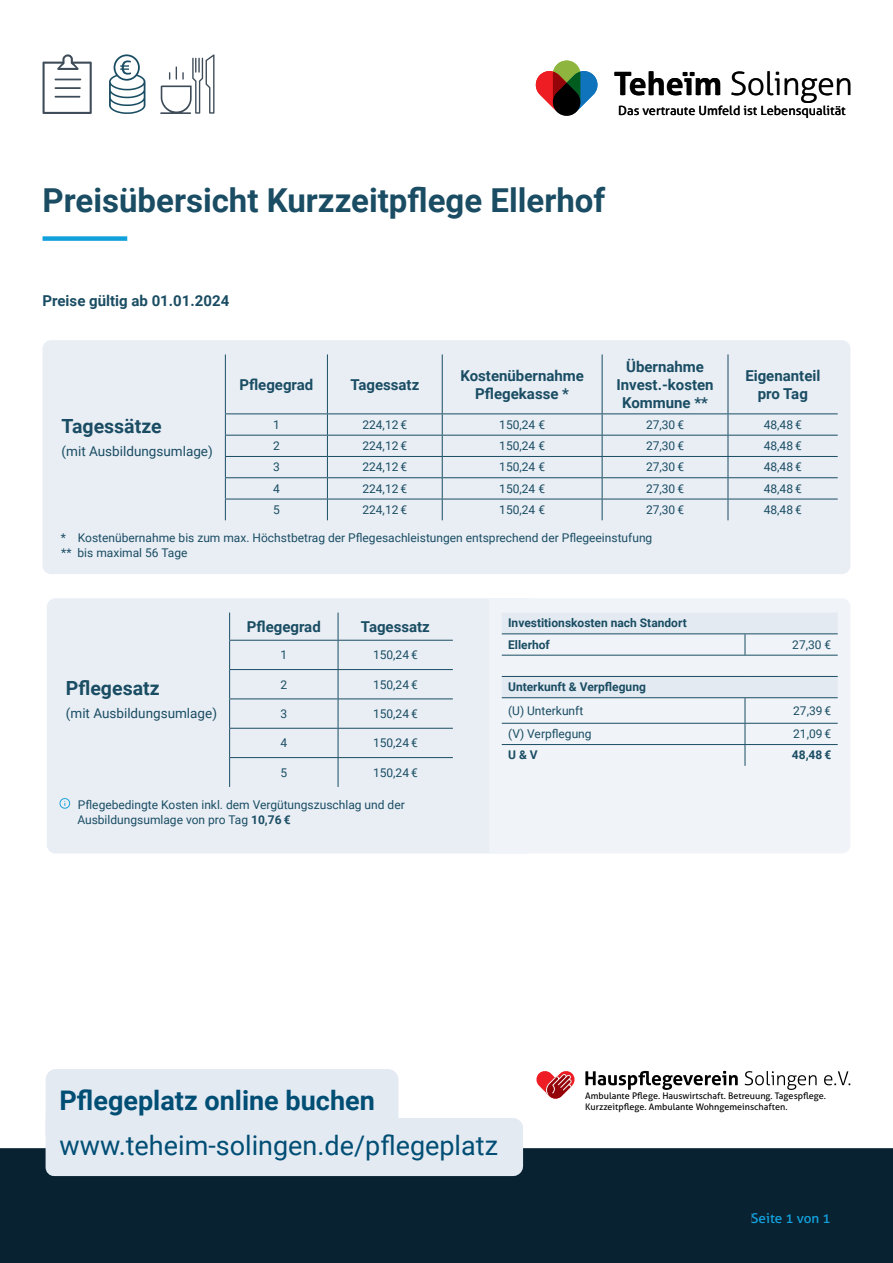
<style>
.page{position:relative;width:893px;height:1263px;background:#fff}
.page>*{position:absolute;margin:0;border:0;box-sizing:border-box;transform-origin:0 0}
.t1{font:700 33px "Roboto";color:#1a4d63}
.t2{font:300 32.1px "Aller";letter-spacing:-.01em;color:#000}
.t3{font:27px "Roboto";color:#014e75}
.t4{font:700 27px "Roboto";color:#014e75}
.t5{font:700 19.5px "Roboto";color:#1a4d63}
.t6{font:700 15px/18px "Roboto";color:#1a4d63;text-align:center}
.t7{font:13.5px "Roboto";color:#1a4d63}
.t8{font:13.5px "Aller";color:#12a0db}
.t9{font:12.75px "Aller";color:#000}
.t10{font:12px/15px "Roboto";color:#1a4d63}
.t11{font:700 12px/21.3px "Roboto";color:#1a4d63}
.t12{font:9px/11.4px "Aller";color:#000}
.s1{font-weight:700}
</style>
<div class="page">
<svg style="left:109px;top:54px;width:36px;height:60px"></svg>
<div style="left:0;top:1148px;width:893px;height:115px;background:#092232"></div>
<div style="left:752px;top:1213px;width:78px;height:10px;background:#092232"></div>
<svg style="left:43px;top:54px;width:49px;height:60px"></svg>
<svg style="left:160px;top:54px;width:54px;height:60px"></svg>
<div style="left:43px;top:340px;width:807px;height:234px;background:#e9eef5;border-radius:9px"></div>
<hr style="left:327px;top:354px;width:1px;height:59px;background:#1a4d63">
<hr style="left:442px;top:354px;width:1px;height:59px;background:#1a4d63">
<hr style="left:225px;top:413px;width:102px;height:1px;background:#1a4d63">
<hr style="left:327px;top:413px;width:115px;height:1px;background:#1a4d63">
<hr style="left:442px;top:413px;width:160px;height:1px;background:#1a4d63">
<hr style="left:602px;top:413px;width:126px;height:1px;background:#1a4d63">
<hr style="left:728px;top:413px;width:110px;height:1px;background:#1a4d63">
<hr style="left:225px;top:435px;width:102px;height:1px;background:#1a4d63">
<hr style="left:327px;top:435px;width:115px;height:1px;background:#1a4d63">
<hr style="left:442px;top:435px;width:160px;height:1px;background:#1a4d63">
<hr style="left:602px;top:435px;width:126px;height:1px;background:#1a4d63">
<hr style="left:728px;top:435px;width:110px;height:1px;background:#1a4d63">
<hr style="left:225px;top:456px;width:102px;height:1px;background:#1a4d63">
<hr style="left:327px;top:456px;width:115px;height:1px;background:#1a4d63">
<hr style="left:442px;top:456px;width:160px;height:1px;background:#1a4d63">
<hr style="left:602px;top:456px;width:126px;height:1px;background:#1a4d63">
<hr style="left:728px;top:456px;width:110px;height:1px;background:#1a4d63">
<hr style="left:225px;top:477px;width:102px;height:1px;background:#1a4d63">
<hr style="left:327px;top:477px;width:115px;height:1px;background:#1a4d63">
<hr style="left:442px;top:477px;width:160px;height:1px;background:#1a4d63">
<hr style="left:602px;top:477px;width:126px;height:1px;background:#1a4d63">
<hr style="left:728px;top:477px;width:110px;height:1px;background:#1a4d63">
<hr style="left:225px;top:499px;width:102px;height:1px;background:#1a4d63">
<hr style="left:327px;top:499px;width:115px;height:1px;background:#1a4d63">
<svg style="left:327px;top:414px;width:1px;height:106px"></svg>
<hr style="left:442px;top:499px;width:160px;height:1px;background:#1a4d63">
<svg style="left:442px;top:414px;width:1px;height:106px"></svg>
<hr style="left:602px;top:499px;width:126px;height:1px;background:#1a4d63">
<hr style="left:728px;top:499px;width:110px;height:1px;background:#1a4d63">
<hr style="left:225px;top:354px;width:1px;height:59px;background:#1a4d63">
<svg style="left:225px;top:414px;width:1px;height:106px"></svg>
<hr style="left:602px;top:354px;width:1px;height:59px;background:#1a4d63">
<svg style="left:602px;top:414px;width:1px;height:106px"></svg>
<hr style="left:728px;top:354px;width:1px;height:59px;background:#1a4d63">
<svg style="left:728px;top:414px;width:1px;height:106px"></svg>
<div style="left:47px;top:598px;width:489px;height:255px;background:#e9eef5;border-radius:9px"></div>
<hr style="left:229px;top:640px;width:109px;height:1px;background:#1a4d63">
<hr style="left:338px;top:640px;width:115px;height:1px;background:#1a4d63">
<hr style="left:229px;top:669px;width:109px;height:1px;background:#1a4d63">
<hr style="left:338px;top:669px;width:115px;height:1px;background:#1a4d63">
<hr style="left:229px;top:698px;width:109px;height:1px;background:#1a4d63">
<hr style="left:338px;top:698px;width:115px;height:1px;background:#1a4d63">
<hr style="left:229px;top:728px;width:109px;height:1px;background:#1a4d63">
<hr style="left:338px;top:728px;width:115px;height:1px;background:#1a4d63">
<hr style="left:229px;top:757px;width:109px;height:1px;background:#1a4d63">
<svg style="left:229px;top:613px;width:1px;height:174px"></svg>
<hr style="left:338px;top:757px;width:115px;height:1px;background:#1a4d63">
<svg style="left:338px;top:613px;width:1px;height:174px"></svg>
<svg style="left:60px;top:798px;width:10px;height:11px"></svg>
<svg style="left:535px;top:61px;width:63px;height:55px"></svg>
<div style="left:501px;top:598px;width:349px;height:255px;background:#f0f4f8"></div>
<svg style="left:502px;top:613px;width:336px;height:153px"></svg>
<div style="left:43px;top:236px;width:84px;height:5px;background:#12a0db"></div>
<svg style="left:46px;top:1069px;width:477px;height:107px;background:#e7ecf3"></svg>
<svg style="left:536px;top:1071px;width:39px;height:28px"></svg>
<svg style="left:585px;top:1071px;width:153px;height:19px"></svg>
<svg style="left:745px;top:1071px;width:72px;height:19px"></svg>
<svg style="left:824px;top:1071px;width:26px;height:14px"></svg>
<h2 class="t2" style="left:614px;top:64px;width:241px"><span class="s1">Teheïm</span> Solingen</h2>
<p class="t9" style="left:618px;top:103px;width:229px">Das vertraute Umfeld ist Lebensqualität</p>
<h1 class="t1" style="left:43px;top:177px;width:564px">Preisübersicht Kurzzeitpflege Ellerhof</h1>
<p class="t6" style="left:43px;top:292px;width:188px">Preise gültig ab 01.01.2024</p>
<p class="t6" style="left:239px;top:375px;width:75px">Pflegegrad</p>
<p class="t6" style="left:350px;top:375px;width:70px">Tagessatz</p>
<p class="t6" style="left:460px;top:366px;width:125px">Kostenübernahme<br>Pflegekasse *</p>
<p class="t6" style="left:616px;top:357px;width:99px">Übernahme<br>Invest.-kosten<br>Kommune **</p>
<p class="t6" style="left:745px;top:366px;width:77px">Eigenanteil pro Tag</p>
<p class="t10" style="left:273px;top:417px;width:8px">1</p>
<p class="t10" style="left:362px;top:417px;width:46px">224,12 €</p>
<p class="t10" style="left:499px;top:417px;width:47px">150,24 €</p>
<p class="t10" style="left:646px;top:417px;width:40px">27,30 €</p>
<p class="t10" style="left:764px;top:417px;width:40px">48,48 €</p>
<p class="t10" style="left:273px;top:438px;width:8px">2</p>
<p class="t10" style="left:362px;top:438px;width:46px">224,12 €</p>
<p class="t10" style="left:499px;top:438px;width:47px">150,24 €</p>
<p class="t10" style="left:646px;top:438px;width:40px">27,30 €</p>
<p class="t10" style="left:764px;top:438px;width:40px">48,48 €</p>
<p class="t10" style="left:273px;top:459px;width:8px">3</p>
<p class="t10" style="left:362px;top:459px;width:46px">224,12 €</p>
<p class="t10" style="left:499px;top:459px;width:47px">150,24 €</p>
<p class="t10" style="left:646px;top:459px;width:40px">27,30 €</p>
<p class="t10" style="left:764px;top:459px;width:40px">48,48 €</p>
<p class="t10" style="left:273px;top:480px;width:8px">4</p>
<p class="t10" style="left:362px;top:480px;width:46px">224,12 €</p>
<p class="t10" style="left:499px;top:480px;width:47px">150,24 €</p>
<p class="t10" style="left:646px;top:480px;width:40px">27,30 €</p>
<p class="t10" style="left:764px;top:480px;width:40px">48,48 €</p>
<p class="t10" style="left:273px;top:502px;width:8px">5</p>
<p class="t10" style="left:362px;top:502px;width:46px">224,12 €</p>
<p class="t10" style="left:499px;top:502px;width:47px">150,24 €</p>
<p class="t10" style="left:646px;top:502px;width:40px">27,30 €</p>
<p class="t10" style="left:764px;top:502px;width:40px">48,48 €</p>
<p class="t10" style="left:61px;top:530px;width:593px">* Kostenübernahme bis zum max. Höchstbetrag der Pflegesachleistungen entsprechend der Pflegeeinstufung ** bis maximal 56 Tage</p>
<h3 class="t5" style="left:62px;top:412px;width:102px">Tagessätze</h3>
<p class="t7" style="left:62px;top:441px;width:153px">(mit Ausbildungsumlage)</p>
<p class="t6" style="left:247px;top:617px;width:75px">Pflegegrad</p>
<p class="t6" style="left:361px;top:617px;width:70px">Tagessatz</p>
<p class="t10" style="left:280px;top:647px;width:8px">1</p>
<p class="t10" style="left:373px;top:647px;width:46px">150,24 €</p>
<p class="t10" style="left:280px;top:676px;width:8px">2</p>
<p class="t10" style="left:373px;top:676px;width:46px">150,24 €</p>
<p class="t10" style="left:280px;top:706px;width:8px">3</p>
<p class="t10" style="left:373px;top:706px;width:46px">150,24 €</p>
<p class="t10" style="left:280px;top:735px;width:8px">4</p>
<p class="t10" style="left:373px;top:735px;width:46px">150,24 €</p>
<p class="t10" style="left:280px;top:764px;width:8px">5</p>
<p class="t10" style="left:373px;top:764px;width:46px">150,24 €</p>
<p class="t10" style="left:77px;top:796px;width:329px">Pflegebedingte Kosten inkl. dem Vergütungszuschlag und der<br>Ausbildungsumlage von pro Tag <span class="s1">10,76 €</span></p>
<h3 class="t5" style="left:66px;top:675px;width:95px">Pflegesatz</h3>
<p class="t7" style="left:66px;top:704px;width:153px">(mit Ausbildungsumlage)</p>
<p class="t11" style="left:508px;top:612px;width:180px">Investitionskosten nach Standort<br>Ellerhof</p>
<p class="t10" style="left:792px;top:636px;width:41px">27,30 €</p>
<p class="t11" style="left:508px;top:676px;width:139px">Unterkunft &amp; Verpflegung</p>
<p class="t10" style="left:508px;top:702px;width:77px">(U) Unterkunft</p>
<p class="t10" style="left:793px;top:702px;width:40px">27,39 €</p>
<p class="t10" style="left:508px;top:726px;width:85px">(V) Verpflegung</p>
<p class="t10" style="left:793px;top:726px;width:40px">21,09 €</p>
<p class="t11" style="left:508px;top:744px;width:31px">U &amp; V</p>
<p class="t11" style="left:792px;top:744px;width:41px">48,48 €</p>
<h3 class="t4" style="left:59px;top:1082px;width:317px">Pflegeplatz online buchen</h3>
<h3 class="t3" style="left:59px;top:1127px;width:440px">www.teheim-solingen.de/pflegeplatz</h3>
<p class="t12" style="left:585px;top:1090px;width:242px">Ambulante Pflege. Hauswirtschaft. Betreuung. Tagespflege.<br>Kurzzeitpflege. Ambulante Wohngemeinschaften.</p>
<p class="t8" style="left:751px;top:1210px;width:81px">Seite 1 von 1</p>
</div>
